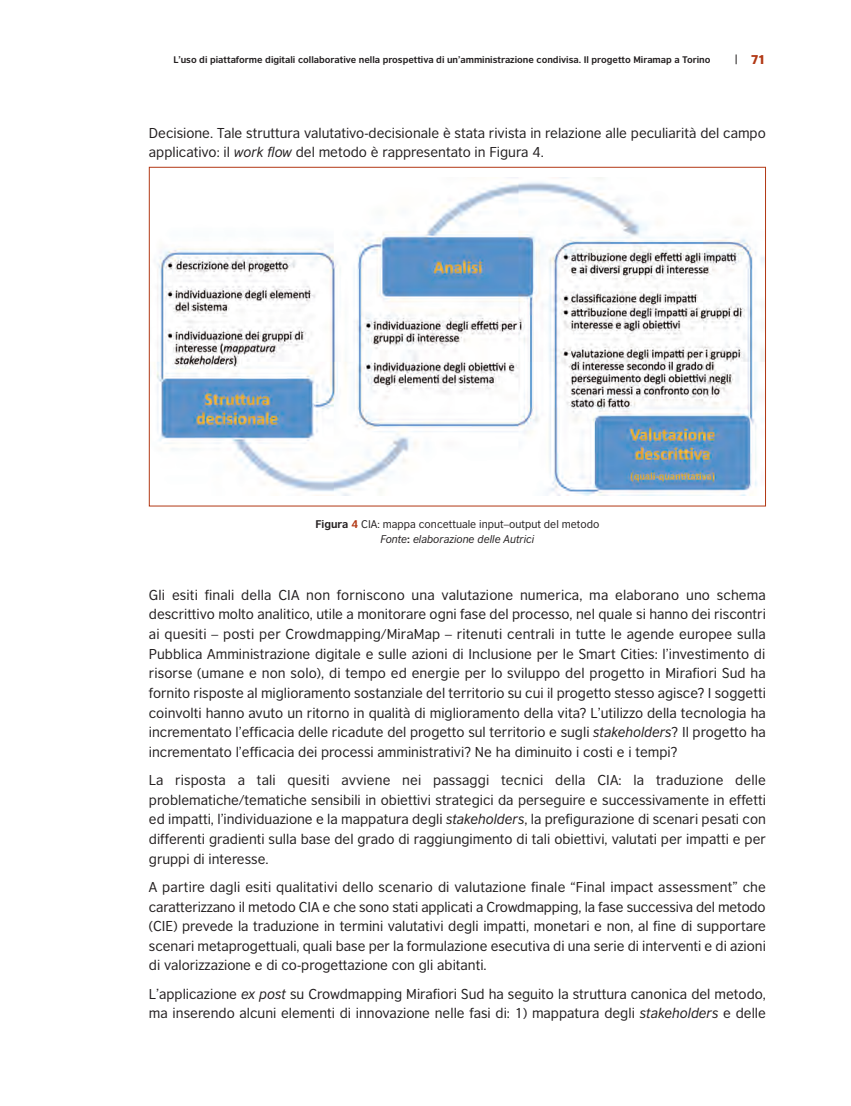
<style>
.page{position:relative;width:851px;height:1106px;background:#fff}
.page>*{position:absolute;margin:0;border:0;box-sizing:border-box;transform-origin:0 0}
.t1{font:13.5px/19.6px "British Council Sans";color:#231f20;text-align:justify}
.t2{font:900 12px "British Council Sans";color:#b23814}
.t3{font:10.5px/15px "British Council Sans";color:#231f20;text-align:center}
.t4{font:700 9px "British Council Sans";color:#231f20}
.s1{font-style:italic}
.s2{font-weight:700}
.s3{font-weight:700;color:#b23814}
</style>
<div class="page">
<img style="left:157px;top:177px;width:606px;height:319px">
<p class="t4" style="left:173px;top:57px;width:538px">L’uso di piattaforme digitali collaborative nella prospettiva di un’amministrazione condivisa. Il progetto Miramap a Torino</p>
<p class="t2" style="left:750px;top:55px;width:16px">71</p>
<p class="t1" style="left:149px;top:124px;width:618px">Decisione. Tale struttura valutativo-decisionale è stata rivista in relazione alle peculiarità del campo applicativo: il <span class="s1">work flow</span> del metodo è rappresentato in Figura 4.</p>
<p class="t3" style="left:315px;top:518px;width:285px"><span class="s2">Figura</span> <span class="s3">4</span> CIA: mappa concettuale input–output del metodo<br><span class="s1">Fonte</span><span class="s2">:</span> <span class="s1">elaborazione delle Autrici</span></p>
<p class="t1" style="left:149px;top:586px;width:618px">Gli esiti finali della CIA non forniscono una valutazione numerica, ma elaborano uno schema descrittivo molto analitico, utile a monitorare ogni fase del processo, nel quale si hanno dei riscontri ai quesiti – posti per Crowdmapping/MiraMap – ritenuti centrali in tutte le agende europee sulla Pubblica Amministrazione digitale e sulle azioni di Inclusione per le Smart Cities: l’investimento di risorse (umane e non solo), di tempo ed energie per lo sviluppo del progetto in Mirafiori Sud ha fornito risposte al miglioramento sostanziale del territorio su cui il progetto stesso agisce? I soggetti coinvolti hanno avuto un ritorno in qualità di miglioramento della vita? L’utilizzo della tecnologia ha incrementato l’efficacia delle ricadute del progetto sul territorio e sugli <span class="s1">stakeholders</span>? Il progetto ha incrementato l’efficacia dei processi amministrativi? Ne ha diminuito i costi e i tempi?</p>
<p class="t1" style="left:149px;top:771px;width:618px">La risposta a tali quesiti avviene nei passaggi tecnici della CIA: la traduzione delle problematiche/tematiche sensibili in obiettivi strategici da perseguire e successivamente in effetti ed impatti, l’individuazione e la mappatura degli <span class="s1">stakeholders</span>, la prefigurazione di scenari pesati con differenti gradienti sulla base del grado di raggiungimento di tali obiettivi, valutati per impatti e per gruppi di interesse.</p>
<p class="t1" style="left:149px;top:878px;width:618px">A partire dagli esiti qualitativi dello scenario di valutazione finale “Final impact assessment” che caratterizzano il metodo CIA e che sono stati applicati a Crowdmapping, la fase successiva del metodo (CIE) prevede la traduzione in termini valutativi degli impatti, monetari e non, al fine di supportare scenari metaprogettuali, quali base per la formulazione esecutiva di una serie di interventi e di azioni di valorizzazione e di co-progettazione con gli abitanti.</p>
<p class="t1" style="left:149px;top:985px;width:618px">L’applicazione <span class="s1">ex post</span> su Crowdmapping Mirafiori Sud ha seguito la struttura canonica del metodo, ma inserendo alcuni elementi di innovazione nelle fasi di: 1) mappatura degli <span class="s1">stakeholders</span> e delle</p>
</div>
